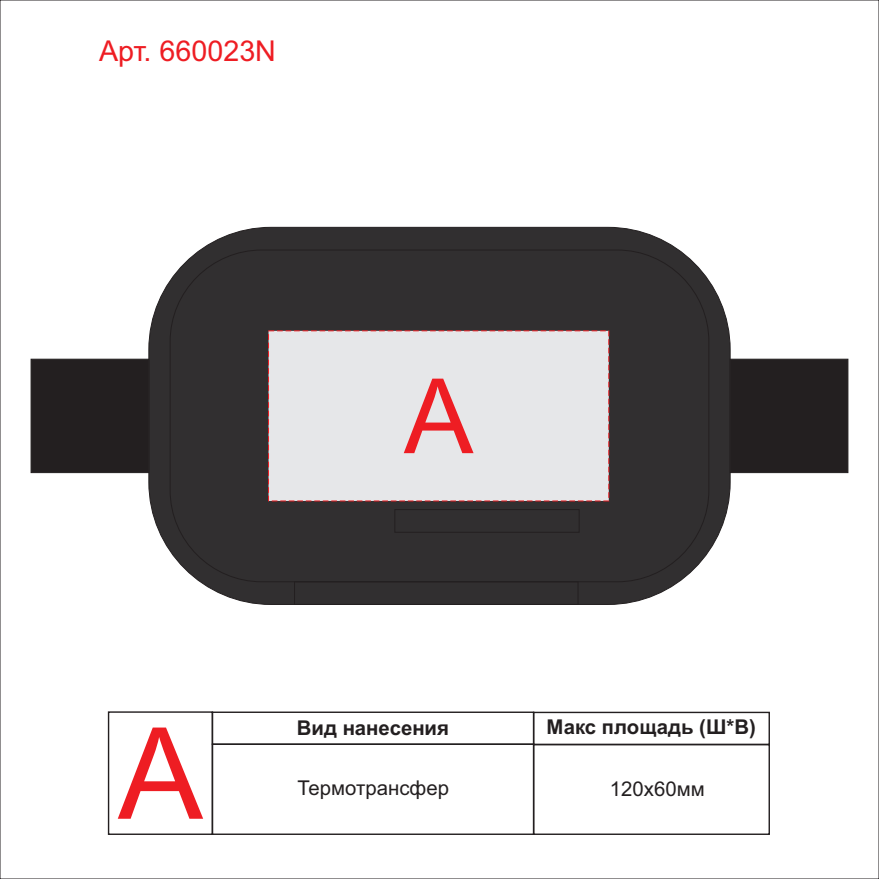
<style>
.page{position:relative;width:879px;height:879px;background:#fff}
.page>*{position:absolute;margin:0;border:0;box-sizing:border-box;transform-origin:0 0}
.t1{font:127.3px "Arial";color:#ee1d23}
.t2{font:104.1px "Arial";color:#ee1d23}
.t3{font:28.7px "Arial";color:#ee1d23}
.t4{font:700 20.4px "Arial";color:#231f20}
.t5{font:20.4px "Arial";color:#231f20}
</style>
<div class="page">
<div style="left:149px;top:227px;width:581px;height:378px;background:#312f30;border:1px solid #231f20;border-radius:122px"></div>
<div style="left:170px;top:250px;width:539px;height:332px;background:#312f30;border:1px solid #231f20;border-radius:92px"></div>
<svg style="left:30px;top:359px;width:818px;height:114px"></svg>
<div style="left:294px;top:581px;width:284px;height:24px;border:1px solid #231f20"></div>
<div style="left:394px;top:509px;width:185px;height:23px;border:1px solid #231f20"></div>
<div style="left:268px;top:330px;width:341px;height:171px;background:#e6e7e9"></div>
<div style="left:212px;top:711px;width:322px;height:34px;border:1px solid #231f20"></div>
<div style="left:533px;top:712px;width:237px;height:33px;border:1px solid #231f20"></div>
<div style="left:108px;top:711px;width:105px;height:124px;border:1px solid #231f20"></div>
<div style="left:212px;top:743px;width:322px;height:92px;border:1px solid #231f20"></div>
<div style="left:533px;top:744px;width:237px;height:91px;border:1px solid #231f20"></div>
<h3 class="t3" style="left:99px;top:40px;width:178px">Арт. 660023N</h3>
<h2 class="t2" style="left:404px;top:377px;width:71px">А</h2>
<h1 class="t1" style="left:118px;top:726px;width:86px">А</h1>
<p class="t4" style="left:297px;top:720px;width:154px">Вид нанесения</p>
<p class="t4" style="left:546px;top:719px;width:211px">Макс площадь (Ш*В)</p>
<p class="t5" style="left:297px;top:779px;width:153px">Термотрансфер</p>
<p class="t5" style="left:610px;top:781px;width:96px">120х60мм</p>
</div>
